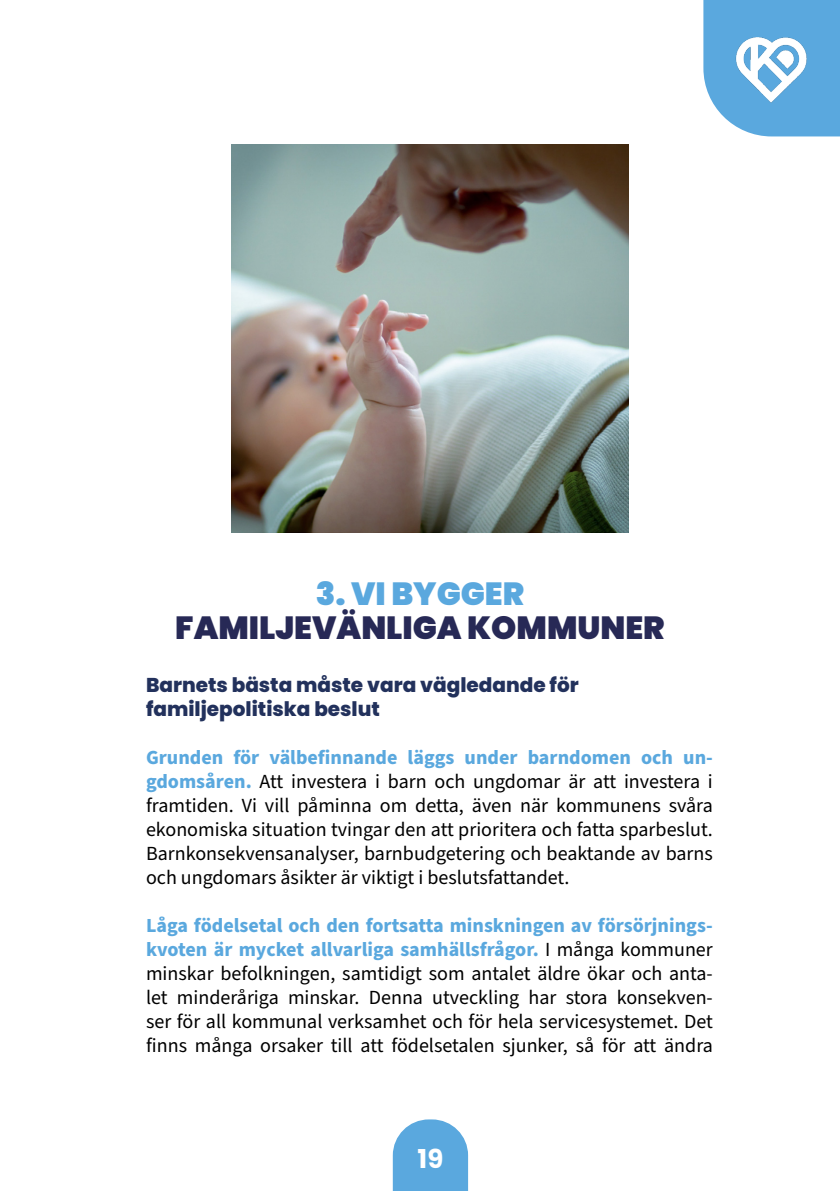
<style>
.page{position:relative;width:840px;height:1191px;background:#fff}
.page>*{position:absolute;margin:0;border:0;box-sizing:border-box;transform-origin:0 0}
.t1{font:900 32px "Poppins";color:#272956}
.t2{font:900 32px "Poppins";color:#5aa8de}
.t3{font:700 26px "Poppins";color:#fff}
.t4{font:20px/24px "Source Sans Pro";color:#000;text-align:justify}
.t5{font:800 20px "Poppins";color:#22315c}
.s1{font-weight:700;color:#5aa8de}
</style>
<div class="page">
<img style="left:232px;top:144px;width:396px;height:388px">
<svg style="left:392px;top:1119px;width:76px;height:72px"></svg>
<svg style="left:703px;top:0;width:136px;height:136px"></svg>
<img style="left:728px;top:27px;width:86px;height:82px">
<p class="t2" style="left:315px;top:575px;width:210px">3. VI BYGGER</p>
<p class="t1" style="left:175px;top:609px;width:490px">FAMILJEVÄNLIGA KOMMUNER</p>
<p class="t5" style="left:146px;top:673px;width:434px">Barnets bästa måste vara vägledande för</p>
<p class="t5" style="left:146px;top:697px;width:235px">familjepolitiska beslut</p>
<p class="t4" style="left:146px;top:745px;width:568px"><span class="s1">Grunden för välbefinnande läggs under barndomen och un&shy;gdomsåren.</span> Att investera i barn och ungdomar är att investera i framtiden. Vi vill påminna om detta, även när kommunens svåra ekonomiska situation tvingar den att prioritera och fatta sparbeslut.<br>Barnkonsekvensanalyser, barnbudgetering och beaktande av barns och ungdomars åsikter är viktigt i beslutsfattandet.</p>
<p class="t4" style="left:146px;top:913px;width:568px"><span class="s1">Låga födelsetal och den fortsatta minskningen av försörjnings&shy;kvoten är mycket allvarliga samhällsfrågor.</span> I många kommuner minskar befolkningen, samtidigt som antalet äldre ökar och anta&shy;let minderåriga minskar. Denna utveckling har stora konsekven&shy;ser för all kommunal verksamhet och för hela servicesystemet. Det finns många orsaker till att födelsetalen sjunker, så för att ändra</p>
<p class="t3" style="left:417px;top:1143px;width:27px">19</p>
</div>
